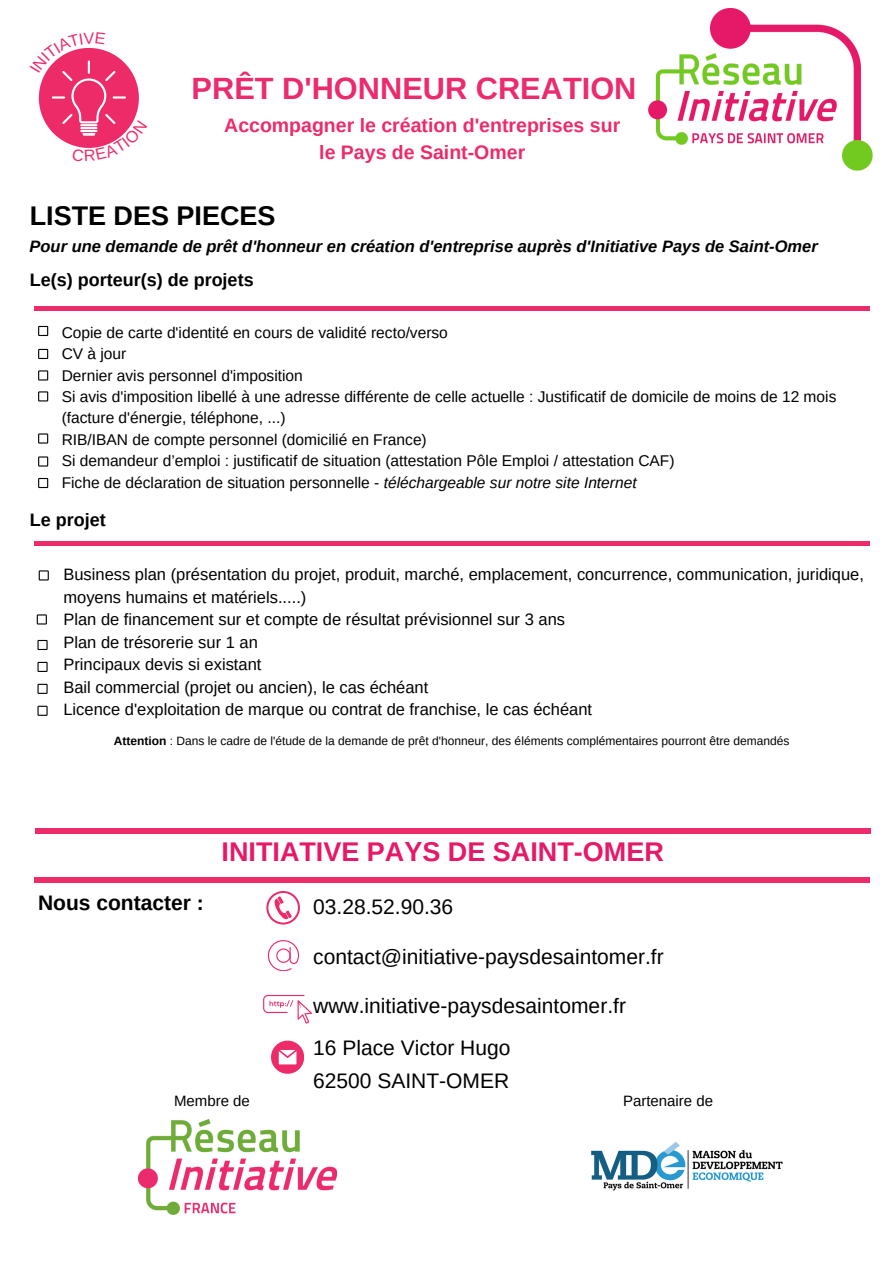
<style>
.page{position:relative;width:893px;height:1264px;background:#fff}
.page>*{position:absolute;margin:0;border:0;box-sizing:border-box;transform-origin:0 0}
.t1{font:700 30.75px "Arimo";color:#ec2b6e}
.t2{font:700 27px "Arimo";color:#e51968}
.t3{font:700 27px "Arimo";color:#000}
.t4{font:21px/41.7px "Arimo";color:#000}
.t5{font:700 21px "Arimo";color:#000}
.t6{font:700 19.5px/27px "Arimo";color:#ec2b68;text-align:center}
.t7{font:700 18px "Arimo";color:#000}
.t8{font:16.5px/22.5px "Arimo";color:#000}
.t9{font:italic 700 16.5px "Arimo";color:#000}
.t10{font:15.6px/21.3px "Arimo";color:#000}
.t11{font:15px "Arimo";color:#000}
.t12{font:12px "Arimo";color:#000}
.s1{font-style:italic}
.s2{font-weight:700}
</style>
<div class="page">
<img style="left:648px;top:54px;width:62px;height:90px">
<img style="left:710px;top:9px;width:162px;height:162px">
<hr style="left:34px;top:306px;width:835px;height:4px;background:#ec2b68">
<svg style="left:38px;top:326px;width:10px;height:10px"></svg>
<svg style="left:38px;top:349px;width:10px;height:10px"></svg>
<svg style="left:38px;top:370px;width:10px;height:10px"></svg>
<svg style="left:38px;top:391px;width:10px;height:10px"></svg>
<hr style="left:34px;top:541px;width:835px;height:4px;background:#ec2b68">
<svg style="left:39px;top:570px;width:10px;height:10px"></svg>
<svg style="left:37px;top:662px;width:11px;height:10px"></svg>
<svg style="left:37px;top:614px;width:10px;height:10px"></svg>
<svg style="left:37px;top:640px;width:11px;height:10px"></svg>
<svg style="left:37px;top:683px;width:11px;height:11px"></svg>
<svg style="left:37px;top:705px;width:11px;height:11px"></svg>
<hr style="left:35px;top:829px;width:835px;height:4px;background:#ec2b68">
<div style="left:34px;top:877px;width:835px;height:5px;background:#ec2b68"></div>
<img style="left:139px;top:1119px;width:198px;height:95px">
<img style="left:591px;top:1141px;width:192px;height:50px">
<svg style="left:266px;top:891px;width:34px;height:33px"></svg>
<svg style="left:271px;top:1040px;width:32px;height:33px"></svg>
<svg style="left:267px;top:940px;width:32px;height:30px"></svg>
<svg style="left:263px;top:994px;width:49px;height:29px"></svg>
<svg style="left:38px;top:433px;width:10px;height:10px"></svg>
<svg style="left:38px;top:456px;width:10px;height:10px"></svg>
<svg style="left:38px;top:478px;width:10px;height:10px"></svg>
<svg style="left:38px;top:48px;width:101px;height:100px"></svg>
<p class="t1" style="left:192px;top:72px;width:446px">PRÊT D'HONNEUR CREATION</p>
<p class="t6" style="left:224px;top:112px;width:397px">Accompagner le création d'entreprises sur le Pays de Saint-Omer</p>
<h6 class="t3" style="left:30px;top:201px;width:247px">LISTE DES PIECES</h6>
<p class="t9" style="left:30px;top:237px;width:789px">Pour une demande de prêt d'honneur en création d'entreprise auprès d'Initiative Pays de Saint-Omer</p>
<p class="t7" style="left:30px;top:270px;width:225px">Le(s) porteur(s) de projets</p>
<p class="t10" style="left:62px;top:322px;width:388px">Copie de carte d'identité en cours de validité recto/verso</p>
<p class="t10" style="left:62px;top:343px;width:66px">CV à jour</p>
<h1 class="t10" style="left:62px;top:364px;width:243px">Dernier avis personnel d'imposition</h1>
<h3 class="t10" style="left:62px;top:386px;width:776px">Si avis d'imposition libellé à une adresse différente de celle actuelle : Justificatif de domicile de moins de 12 mois (facture d'énergie, téléphone, ...)</h3>
<p class="t10" style="left:62px;top:429px;width:366px">RIB/IBAN de compte personnel (domicilié en France)</p>
<p class="t10" style="left:62px;top:450px;width:614px">Si demandeur d’emploi : justificatif de situation (attestation Pôle Emploi / attestation CAF)</p>
<h2 class="t10" style="left:62px;top:471px;width:576px">Fiche de déclaration de situation personnelle - <span class="s1">téléchargeable sur notre site Internet</span></h2>
<p class="t7" style="left:30px;top:510px;width:77px">Le projet</p>
<p class="t8" style="left:63px;top:563px;width:802px">Business plan (présentation du projet, produit, marché, emplacement, concurrence, communication, juridique, moyens humains et matériels.....)<br>Plan de financement sur et compte de résultat prévisionnel sur 3 ans<br>Plan de trésorerie sur 1 an<br>Principaux devis si existant<br>Bail commercial (projet ou ancien), le cas échéant</p>
<p class="t8" style="left:63px;top:698px;width:530px">Licence d'exploitation de marque ou contrat de franchise, le cas échéant</p>
<h2 class="t12" style="left:114px;top:734px;width:677px"><span class="s2">Attention</span> : Dans le cadre de l'étude de la demande de prêt d'honneur, des éléments complémentaires pourront être demandés</h2>
<h3 class="t5" style="left:38px;top:891px;width:167px">Nous contacter :</h3>
<p class="t2" style="left:221px;top:836px;width:444px">INITIATIVE PAYS DE SAINT-OMER</p>
<p class="t4" style="left:313px;top:886px;width:142px">03.28.52.90.36</p>
<p class="t4" style="left:313px;top:935px;width:352px">contact@initiative-paysdesaintomer.fr</p>
<p class="t4" style="left:313px;top:985px;width:314px">www.initiative-paysdesaintomer.fr<br>16 Place Victor Hugo</p>
<p class="t4" style="left:313px;top:1059px;width:197px">62500 SAINT-OMER</p>
<p class="t11" style="left:174px;top:1092px;width:77px">Membre de</p>
<p class="t11" style="left:623px;top:1092px;width:92px">Partenaire de</p>
</div>
